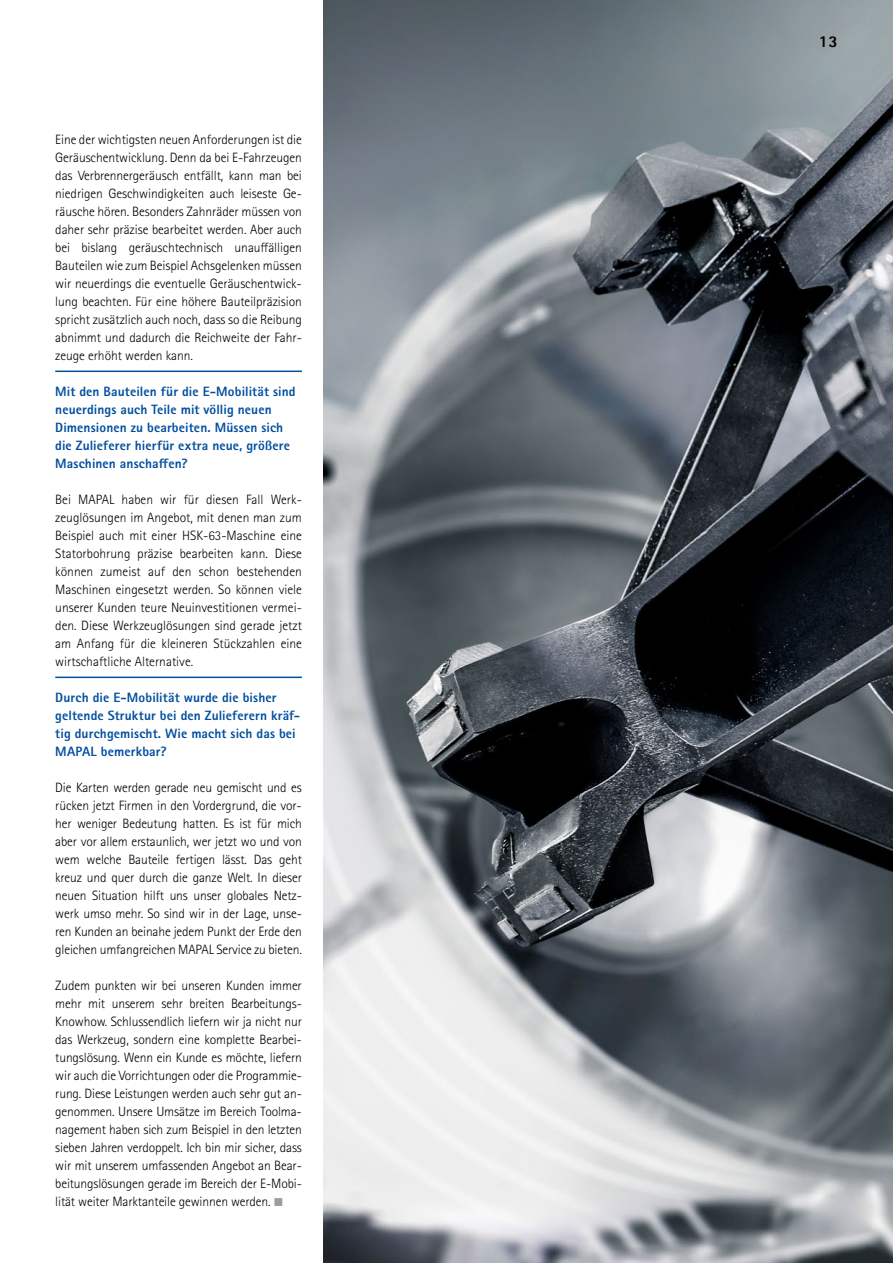
<style>
.page{position:relative;width:893px;height:1263px;background:#fff}
.page>*{position:absolute;margin:0;border:0;box-sizing:border-box;transform-origin:0 0}
.t1{font:800 16.5px "Rotis Sans Serif W1 G";color:#000}
.t2{font:300 13.5px/18px "Rotis Sans Serif W1 G";letter-spacing:-.01em;color:#000;text-align:justify}
.t3{font:800 13.5px/18px "Rotis Sans Serif W1 G";letter-spacing:.01em;color:#004e9e}
.s1{color:#9c9c9d}
</style>
<div class="page">
<img style="left:323px;top:0;width:570px;height:1263px">
<hr style="left:55px;top:371px;width:247px;height:1px;background:#004e9e">
<hr style="left:55px;top:677px;width:247px;height:1px;background:#004e9e">
<p class="t2" style="left:55px;top:131px;width:248px">Eine der wichtigsten neuen Anforderungen ist die Geräuschentwicklung. Denn da bei E-Fahrzeugen das Verbrennergeräusch entfällt, kann man bei niedrigen Geschwindigkeiten auch leiseste Ge&shy;räusche hören. Besonders Zahnräder müssen von daher sehr präzise bearbeitet werden. Aber auch bei bislang geräuschtechnisch unauffälligen Bauteilen wie zum Beispiel Achsgelenken müssen wir neuerdings die eventuelle Geräuschentwick&shy;lung beachten. Für eine höhere Bauteilpräzision spricht zusätzlich auch noch, dass so die Reibung abnimmt und dadurch die Reichweite der Fahr&shy;zeuge erhöht werden kann.</p>
<p class="t3" style="left:55px;top:382px;width:242px">Mit den Bauteilen für die E-Mobilität sind neuerdings auch Teile mit völlig neuen Dimensionen zu bearbeiten. Müssen sich die Zulieferer hierfür extra neue, größere Maschinen anschaffen?</p>
<p class="t2" style="left:55px;top:491px;width:248px">Bei MAPAL haben wir für diesen Fall Werk&shy;zeuglösungen im Angebot, mit denen man zum Beispiel auch mit einer HSK-63-Maschine eine Statorbohrung präzise bearbeiten kann. Diese können zumeist auf den schon bestehenden Maschinen eingesetzt werden. So können viele unserer Kunden teure Neuinvestitionen vermei&shy;den. Diese Werkzeuglösungen sind gerade jetzt am Anfang für die kleineren Stückzahlen eine wirtschaftliche Alternative.</p>
<p class="t3" style="left:55px;top:688px;width:246px">Durch die E-Mobilität wurde die bisher geltende Struktur bei den Zulieferern kräf&shy;tig durchgemischt. Wie macht sich das bei MAPAL bemerkbar?</p>
<p class="t2" style="left:55px;top:779px;width:248px">Die Karten werden gerade neu gemischt und es rücken jetzt Firmen in den Vordergrund, die vor&shy;her weniger Bedeutung hatten. Es ist für mich aber vor allem erstaunlich, wer jetzt wo und von wem welche Bauteile fertigen lässt. Das geht kreuz und quer durch die ganze Welt. In dieser neuen Situation hilft uns unser globales Netz&shy;werk umso mehr. So sind wir in der Lage, unse&shy;ren Kunden an beinahe jedem Punkt der Erde den gleichen umfangreichen MAPAL Service zu bieten.</p>
<p class="t2" style="left:55px;top:977px;width:248px">Zudem punkten wir bei unseren Kunden immer mehr mit unserem sehr breiten Bearbeitungs-Knowhow. Schlussendlich liefern wir ja nicht nur das Werkzeug, sondern eine komplette Bearbei&shy;tungslösung. Wenn ein Kunde es möchte, liefern wir auch die Vorrichtungen oder die Programmie&shy;rung. Diese Leistungen werden auch sehr gut an&shy;genommen. Unsere Umsätze im Bereich Toolma&shy;nagement haben sich zum Beispiel in den letzten sieben Jahren verdoppelt. Ich bin mir sicher, dass wir mit unserem umfassenden Angebot an Bear&shy;beitungslösungen gerade im Bereich der E-Mobi&shy;lität weiter Marktanteile gewinnen werden. <span class="s1">■</span></p>
<p class="t1" style="left:819px;top:31px;width:21px">13</p>
</div>
